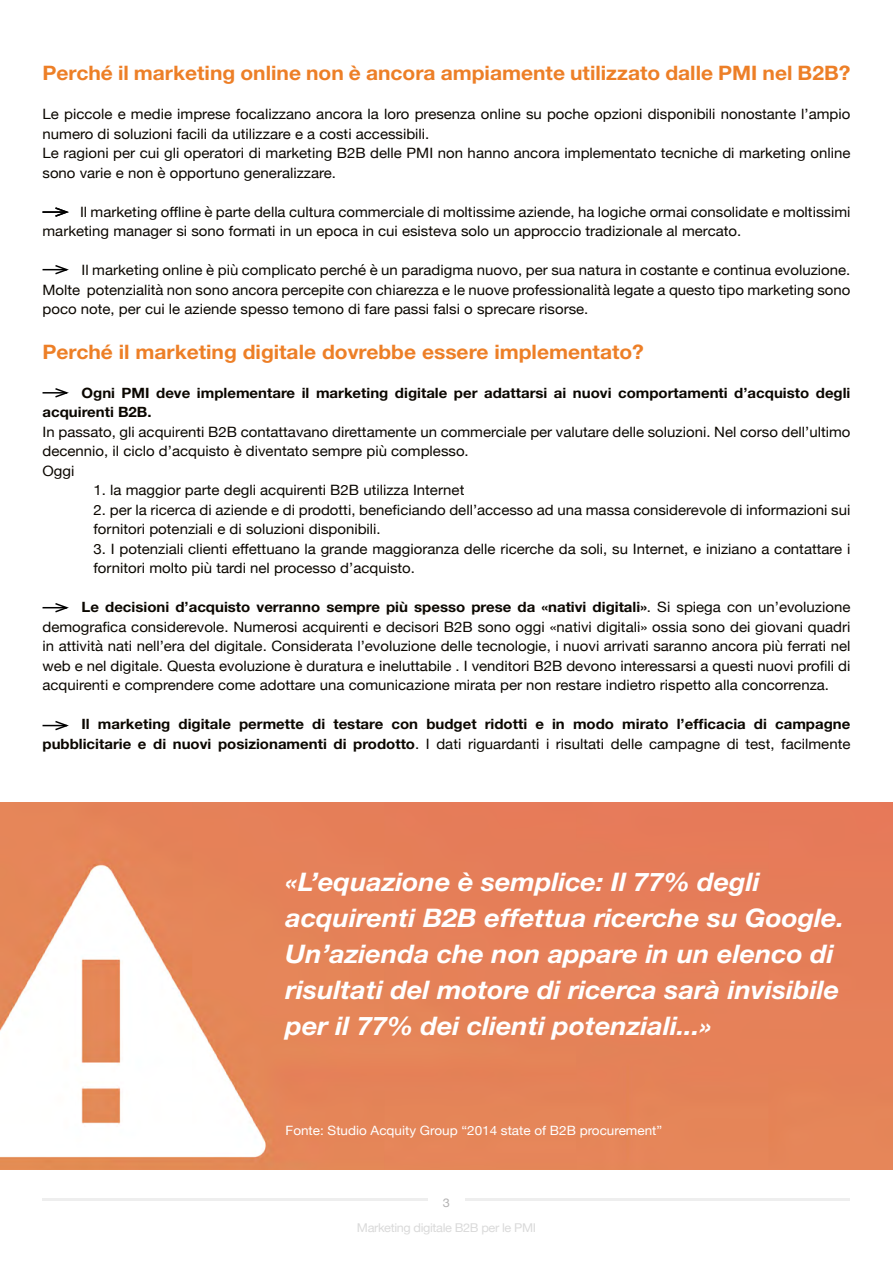
<style>
.page{position:relative;width:893px;height:1263px;background:#fff}
.page>*{position:absolute;margin:0;border:0;box-sizing:border-box;transform-origin:0 0}
.t1{font:italic 700 25.65px/36px "Helvetica Neue";color:#fff;scale:1.05 1}
.t2{font:700 19.95px "Helvetica Neue";color:#ed7f27;scale:1.05 1}
.t3{font:14.25px/19.5px "Helvetica Neue";color:#0b0700;scale:1.05 1}
.t4{font:700 14.25px/19.5px "Helvetica Neue";color:#0b0700;scale:1.05 1}
.t5{font:12.9px "Helvetica Neue";color:#fff;scale:1.05 1}
.t6{font:12.15px "Helvetica Neue";letter-spacing:-.03em;color:#dadada;scale:1.05 1}
.t7{font:12.15px "Helvetica Neue";color:#b3b2b2;scale:1.05 1}
.s1{font-weight:700}
.s2{font-weight:400}
</style>
<div class="page">
<hr style="left:43px;top:1198px;width:807px;height:3px;background:#eee">
<div style="left:428px;top:1190px;width:37px;height:19px;background:#fff"></div>
<svg style="left:43px;top:603px;width:26px;height:10px"></svg>
<svg style="left:43px;top:265px;width:26px;height:10px"></svg>
<img style="left:0;top:803px;width:893px;height:367px">
<hr style="left:43px;top:211px;width:24px;height:2px;background:#000">
<svg style="left:54px;top:207px;width:15px;height:10px"></svg>
<hr style="left:43px;top:392px;width:24px;height:2px;background:#000">
<svg style="left:54px;top:388px;width:15px;height:10px"></svg>
<svg style="left:43px;top:720px;width:26px;height:11px"></svg>
<h2 class="t2" style="left:43px;top:61px;width:771px">Perché il marketing online non è ancora ampiamente utilizzato dalle PMI nel B2B?</h2>
<p class="t3" style="left:43px;top:105px;width:771px">Le piccole e medie imprese focalizzano ancora la loro presenza online su poche opzioni disponibili nonostante l’ampio numero di soluzioni facili da utilizzare e a costi accessibili.<br>Le ragioni per cui gli operatori di marketing B2B delle PMI non hanno ancora implementato tecniche di marketing online sono varie e non è opportuno generalizzare.</p>
<p class="t3" style="left:43px;top:203px;width:771px;text-indent:37px">Il marketing offline è parte della cultura commerciale di moltissime aziende, ha logiche ormai consolidate e moltissimi marketing manager si sono formati in un epoca in cui esisteva solo un approccio tradizionale al mercato.</p>
<p class="t3" style="left:43px;top:261px;width:771px;text-align:justify;text-indent:39px">Il marketing online è più complicato perché è un paradigma nuovo, per sua natura in costante e continua evoluzione.<br>Molte potenzialità non sono ancora percepite con chiarezza e le nuove professionalità legate a questo tipo marketing sono poco note, per cui le aziende spesso temono di fare passi falsi o sprecare risorse.</p>
<h2 class="t2" style="left:43px;top:339px;width:574px">Perché il marketing digitale dovrebbe essere implementato?</h2>
<p class="t4" style="left:43px;top:383px;width:771px;text-indent:39px">Ogni PMI deve implementare il marketing digitale per adattarsi ai nuovi comportamenti d’acquisto degli acquirenti B2B.</p>
<p class="t3" style="left:43px;top:423px;width:771px">In passato, gli acquirenti B2B contattavano direttamente un commerciale per valutare delle soluzioni. Nel corso dell’ultimo decennio, il ciclo d’acquisto è diventato sempre più complesso.<br>Oggi</p>
<p class="t3" style="left:94px;top:481px;width:355px">1. la maggior parte degli acquirenti B2B utilizza Internet</p>
<p class="t3" style="left:94px;top:501px;width:722px">2. per la ricerca di aziende e di prodotti, beneficiando dell’accesso ad una massa considerevole di informazioni sui fornitori potenziali e di soluzioni disponibili.</p>
<p class="t3" style="left:94px;top:540px;width:722px">3. I potenziali clienti effettuano la grande maggioranza delle ricerche da soli, su Internet, e iniziano a contattare i fornitori molto più tardi nel processo d’acquisto.</p>
<p class="t3" style="left:43px;top:598px;width:771px;text-align:justify;text-indent:39px"><span class="s1">Le decisioni d’acquisto verranno sempre più spesso prese da «nativi digitali»</span>. Si spiega con un’evoluzione demografica considerevole. Numerosi acquirenti e decisori B2B sono oggi «nativi digitali» ossia sono dei giovani quadri in attività nati nell’era del digitale. Considerata l’evoluzione delle tecnologie, i nuovi arrivati saranno ancora più ferrati nel web e nel digitale. Questa evoluzione è duratura e ineluttabile . I venditori B2B devono interessarsi a questi nuovi profili di acquirenti e comprendere come adottare una comunicazione mirata per non restare indietro rispetto alla concorrenza.</p>
<p class="t4" style="left:43px;top:714px;width:771px;text-align:right">Il marketing digitale permette di testare con budget ridotti e in modo mirato l’efficacia di campagne pubblicitarie e di nuovi posizionamenti di prodotto<span class="s2">. I dati riguardanti i risultati delle campagne di test, facilmente</span></p>
<h1 class="t1" style="left:286px;top:863px;width:533px">«L’equazione è semplice: Il 77% degli acquirenti B2B effettua ricerche su Google.<br>Un’azienda che non appare in un elenco di risultati del motore di ricerca sarà invisibile per il 77% dei clienti potenziali...»</h1>
<p class="t5" style="left:286px;top:1121px;width:360px">Fonte: Studio Acquity Group “2014 state of B2B procurement”</p>
<p class="t7" style="left:443px;top:1193px;width:8px">3</p>
<p class="t6" style="left:357px;top:1219px;width:172px">Marketing digitale B2B per le PMI</p>
</div>
